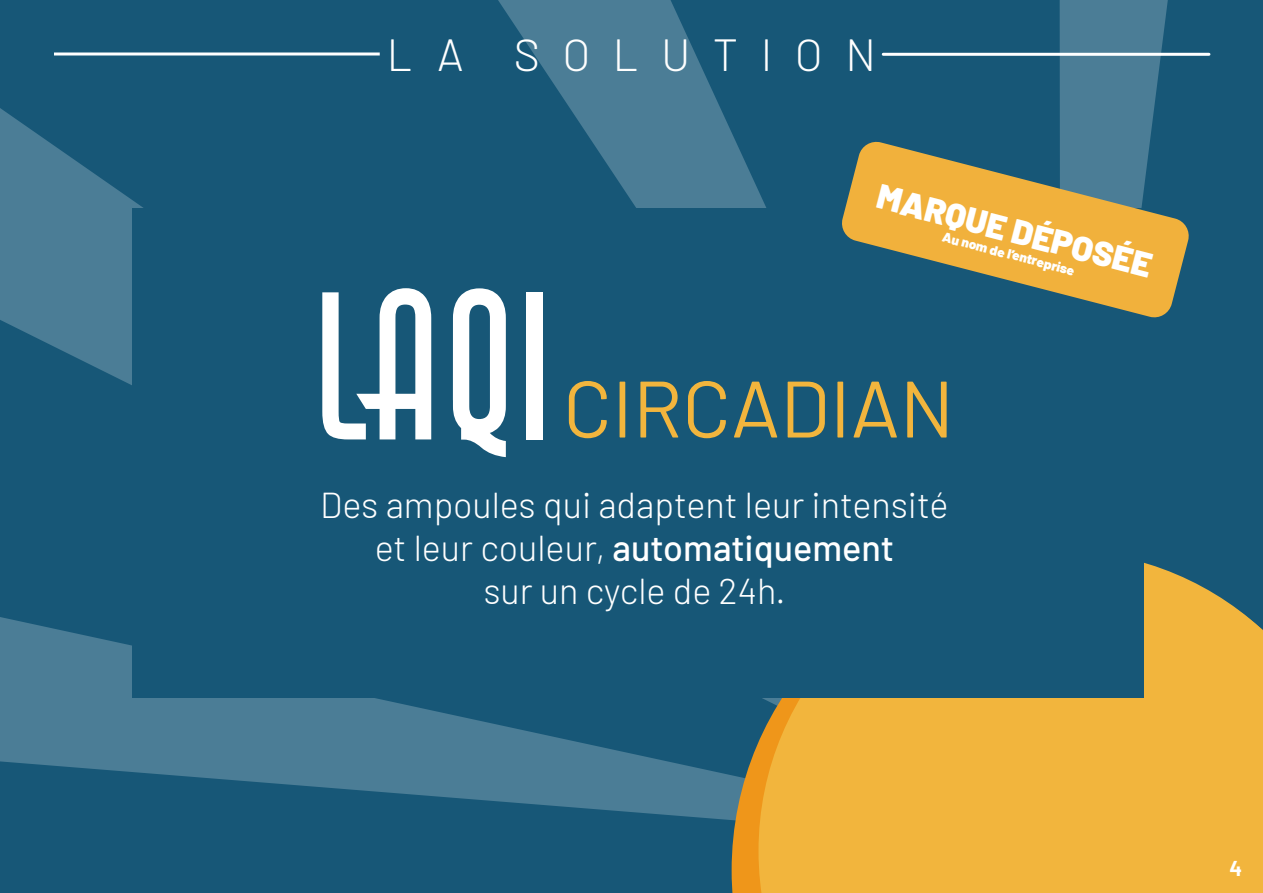
<style>
.page{position:relative;width:1263px;height:893px;background:#175777}
.page>*{position:absolute;margin:0;border:0;box-sizing:border-box;transform-origin:0 0}
.t1{font:79.8px "Barlow";color:#f2b53d}
.t2{font:300 45px "Barlow";letter-spacing:.5em;color:#fff}
.t3{font:300 36px "Barlow";color:#fff}
.t4{font:500 36px "Barlow";color:#fff}
.t5{font:900 34.5px "Barlow";color:#fff}
.t6{font:700 21px "Barlow";color:#fff}
.t7{font:900 13.5px "Barlow";color:#fff}
.s1{font-weight:300}
</style>
<div class="page">
<svg style="left:498px;top:0;width:562px;height:108px"></svg>
<svg style="left:0;top:108px;width:766px;height:277px"></svg>
<svg style="left:0;top:617px;width:732px;height:203px;fill:#4b7d96"></svg>
<svg style="left:1060px;top:0;width:108px;height:140px;background:#477a93"></svg>
<svg style="left:732px;top:743px;width:26px;height:150px;fill:#ef961a"></svg>
<div style="left:758px;top:562px;width:505px;height:331px;background:#f2b53d"></div>
<div style="left:133px;top:208px;width:1011px;height:489px;background:#175777"></div>
<svg style="left:453px;top:288px;width:53px;height:169px"></svg>
<svg style="left:322px;top:288px;width:109px;height:151px"></svg>
<div style="left:527px;top:292px;width:16px;height:147px;background:#fff"></div>
<hr style="left:883px;top:53px;width:326px;height:3px;background:#fff">
<hr style="left:54px;top:53px;width:326px;height:3px;background:#fff">
<svg style="left:842px;top:140px;width:347px;height:178px;fill:#f1b13c"></svg>
<p class="t2" style="left:387px;top:22px;width:490px">LA SOLUTION</p>
<p class="t5" style="left:884px;top:171px;width:284px;rotate:14deg">MARQUE DÉPOSÉE</p>
<p class="t7" style="left:945px;top:227px;width:137px;rotate:14deg">Au nom de l’entreprise</p>
<h1 class="t1" style="left:563px;top:351px;width:393px">CIRCADIAN</h1>
<p class="t3" style="left:320px;top:479px;width:630px">Des ampoules qui adaptent leur intensité</p>
<p class="t4" style="left:375px;top:522px;width:521px"><span class="s1">et leur couleur,</span> automatiquement</p>
<p class="t3" style="left:483px;top:565px;width:304px">sur un cycle de 24h.</p>
<p class="t6" style="left:1229px;top:853px;width:14px">4</p>
</div>
